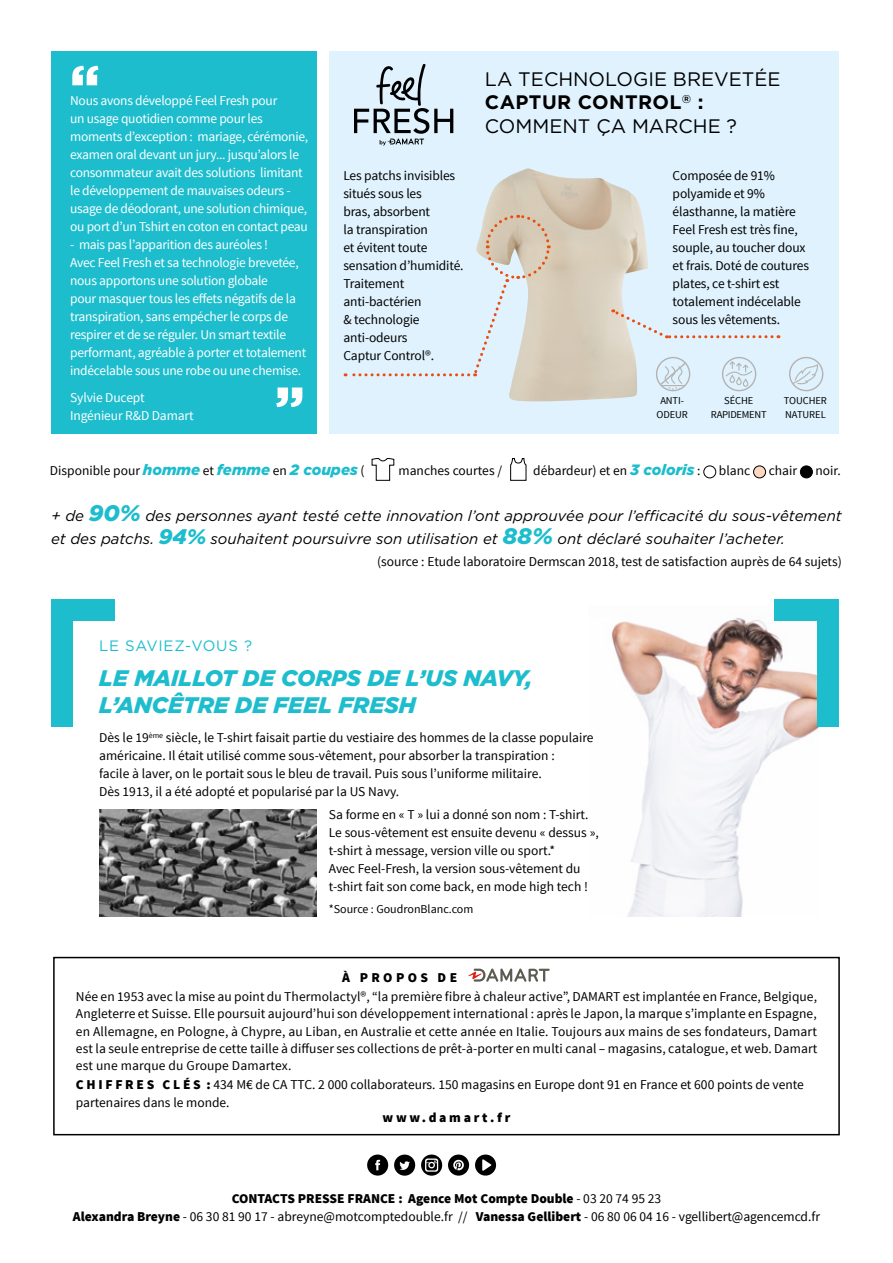
<style>
.page{position:relative;width:893px;height:1263px;background:#fff}
.page>*{position:absolute;margin:0;border:0;box-sizing:border-box;transform-origin:0 0}
.t1{font:900 54px "Gotham";color:#fff}
.t2{font:italic 900 22.5px/27px "Gotham";color:#1dbdcd}
.t3{font:19.5px/23.4px "Gotham";color:#000}
.t4{font:italic 15px/22.5px "Gotham";color:#000}
.t5{font:15px "Gotham";letter-spacing:.05em;color:#1dbdcd}
.t6{font:13.5px/18px "Source Sans Pro";color:#000}
.t7{font:13.5px/18px "Source Sans Pro";letter-spacing:-.02em;color:#fff}
.t8{font:900 13.5px "Source Sans Pro";letter-spacing:.2em;color:#000}
.t9{font:900 13.5px "Source Sans Pro";letter-spacing:.25em;color:#000}
.t10{font:12px "Source Sans Pro";color:#000}
.t11{font:10.5px/13.5px "Source Sans Pro";letter-spacing:-.01em;color:#000;text-align:center}
.s1{font-weight:700}
.s2{font-family:"Gotham";font-weight:900;font-style:italic;font-size:15px;color:#1dbdcd}
.s3{font-weight:900;font-size:22.5px;color:#1dbdcd}
.s4{font-weight:900;font-size:21px;color:#1dbdcd}
.s5{font-weight:900}
</style>
<div class="page">
<div style="left:329px;top:51px;width:509px;height:383px;background:#dff2fd"></div>
<img style="left:476px;top:168px;width:172px;height:234px">
<svg style="left:367px;top:1154px;width:129px;height:22px"></svg>
<div style="left:51px;top:51px;width:265px;height:383px;background:#1dbdcd"></div>
<img style="left:611px;top:618px;width:208px;height:298px">
<div style="left:51px;top:600px;width:64px;height:21px;background:#1dbdcd"></div>
<div style="left:51px;top:600px;width:21px;height:127px;background:#1dbdcd"></div>
<div style="left:817px;top:600px;width:21px;height:127px;background:#1dbdcd"></div>
<div style="left:774px;top:600px;width:64px;height:21px;background:#1dbdcd"></div>
<div style="left:53px;top:957px;width:787px;height:178px;border:2px solid #000"></div>
<svg style="left:468px;top:968px;width:82px;height:14px"></svg>
<div style="left:729px;top:375px;width:6px;height:8px;border:1px solid #b3b3b1;border-radius:2px"></div>
<div style="left:736px;top:377px;width:6px;height:8px;border:1px solid #b3b3b1;border-radius:2px"></div>
<div style="left:743px;top:378px;width:5px;height:9px;border:1px solid #b3b3b1;border-radius:2px"></div>
<svg style="left:725px;top:360px;width:28px;height:17px"></svg>
<div style="left:722px;top:357px;width:34px;height:34px;border:1px solid #b3b2b2;border-radius:50%"></div>
<svg style="left:790px;top:363px;width:28px;height:22px"></svg>
<div style="left:789px;top:357px;width:34px;height:34px;border:1px solid #b3b2b2;border-radius:50%"></div>
<div style="left:656px;top:357px;width:34px;height:34px;border:1px solid #b3b2b2;border-radius:50%"></div>
<svg style="left:659px;top:361px;width:28px;height:31px"></svg>
<svg style="left:354px;top:64px;width:99px;height:82px"></svg>
<svg style="left:345px;top:213px;width:206px;height:163px"></svg>
<div style="left:703px;top:465px;width:13px;height:13px;border:1px solid #000;border-radius:50%"></div>
<div style="left:754px;top:466px;width:12px;height:12px;background:#fcd8c1;border-radius:50%"></div>
<div style="left:753px;top:465px;width:13px;height:13px;border:1px solid #000;border-radius:50%"></div>
<div style="left:800px;top:466px;width:12px;height:12px;background:#000;border-radius:50%"></div>
<div style="left:800px;top:465px;width:13px;height:13px;border:1px solid #000;border-radius:50%"></div>
<svg style="left:611px;top:308px;width:161px;height:30px"></svg>
<svg style="left:510px;top:458px;width:17px;height:23px"></svg>
<svg style="left:371px;top:458px;width:24px;height:23px"></svg>
<img style="left:99px;top:810px;width:217px;height:106px">
<h1 class="t1" style="left:70px;top:53px;width:31px">“</h1>
<p class="t7" style="left:70px;top:92px;width:240px">Nous avons développé Feel Fresh pour<br>un usage quotidien comme pour les moments d’exception : mariage, cérémonie, examen oral devant un jury... jusqu’alors le consommateur avait des solutions limitant le développement de mauvaises odeurs - usage de déodorant, une solution chimique, ou port d’un Tshirt en coton en contact peau</p>
<p class="t7" style="left:70px;top:236px;width:238px">- mais pas l’apparition des auréoles !<br>Avec Feel Fresh et sa technologie brevetée, nous apportons une solution globale<br>pour masquer tous les effets négatifs de la transpiration, sans empécher le corps de respirer et de se réguler. Un smart textile performant, agréable à porter et totalement indécelable sous une robe ou une chemise.</p>
<p class="t7" style="left:70px;top:388px;width:125px">Sylvie Ducept<br>Ingénieur R&amp;D Damart</p>
<h1 class="t1" style="left:275px;top:375px;width:31px">”</h1>
<p class="t6" style="left:343px;top:167px;width:122px">Les patchs invisibles situés sous les<br>bras, absorbent<br>la transpiration<br>et évitent toute sensation d’humidité.<br>Traitement anti-bactérien<br>&amp; technologie anti-odeurs<br>Captur Control®.</p>
<h3 class="t3" style="left:485px;top:67px;width:297px">LA TECHNOLOGIE BREVETÉE<br><span class="s1">CAPTUR CONTROL</span><sup>®</sup> <span class="s1">:<br></span>COMMENT ÇA MARCHE ?</h3>
<p class="t6" style="left:673px;top:167px;width:138px">Composée de 91% polyamide et 9% élasthanne, la matière<br>Feel Fresh est très fine, souple, au toucher doux et frais. Doté de coutures plates, ce t-shirt est totalement indécelable sous les vêtements.</p>
<p class="t11" style="left:656px;top:394px;width:33px">ANTI-<br>ODEUR</p>
<p class="t11" style="left:711px;top:394px;width:57px">SÉCHE<br>RAPIDEMENT</p>
<p class="t11" style="left:784px;top:394px;width:44px;text-align:left">TOUCHER<br>NATUREL</p>
<p class="t6" style="left:50px;top:462px;width:316px">Disponible pour <span class="s2">homme</span> et <span class="s2">femme</span> en <span class="s2">2 coupes</span> (</p>
<p class="t6" style="left:398px;top:462px;width:105px">manches courtes /</p>
<p class="t6" style="left:533px;top:462px;width:169px">débardeur) et en <span class="s2">3 coloris</span> :</p>
<p class="t6" style="left:719px;top:462px;width:33px">blanc</p>
<p class="t6" style="left:769px;top:462px;width:30px">chair</p>
<p class="t6" style="left:816px;top:462px;width:27px">noir.</p>
<p class="t4" style="left:51px;top:505px;width:792px">+ de <span class="s3">90%</span> des personnes ayant testé cette innovation l’ont approuvée pour l’efficacité du sous-vêtement et des patchs. <span class="s4">94%</span> souhaitent poursuivre son utilisation et <span class="s3">88%</span> ont déclaré souhaiter l’acheter.</p>
<p class="t6" style="left:377px;top:553px;width:466px">(source : Etude laboratoire Dermscan 2018, test de satisfaction auprès de 64 sujets)</p>
<p class="t5" style="left:99px;top:637px;width:154px">LE SAVIEZ-VOUS ?</p>
<h2 class="t2" style="left:99px;top:664px;width:435px">LE MAILLOT DE CORPS DE L’US NAVY,<br>L’ANCÊTRE DE FEEL FRESH</h2>
<p class="t6" style="left:99px;top:729px;width:496px">Dès le 19<sup>ème</sup> siècle, le T-shirt faisait partie du vestiaire des hommes de la classe populaire américaine. Il était utilisé comme sous-vêtement, pour absorber la transpiration :<br>facile à laver, on le portait sous le bleu de travail. Puis sous l’uniforme militaire.<br>Dès 1913, il a été adopté et popularisé par la US Navy.</p>
<p class="t6" style="left:329px;top:805px;width:271px">Sa forme en « T » lui a donné son nom : T-shirt.<br>Le sous-vêtement est ensuite devenu « dessus », t-shirt à message, version ville ou sport.*<br>Avec Feel-Fresh, la version sous-vêtement du t-shirt fait son come back, en mode high tech !</p>
<p class="t10" style="left:329px;top:901px;width:146px">*Source : GoudronBlanc.com</p>
<p class="t9" style="left:342px;top:968px;width:116px">À PROPOS DE</p>
<p class="t6" style="left:76px;top:988px;width:743px;line-height:17.2px;text-align:justify">Née en 1953 avec la mise au point du Thermolactyl®, “la première fibre à chaleur active”, DAMART est implantée en France, Belgique, Angleterre et Suisse. Elle poursuit aujourd’hui son développement international : après le Japon, la marque s’implante en Espagne, en Allemagne, en Pologne, à Chypre, au Liban, en Australie et cette année en Italie. Toujours aux mains de ses fondateurs, Damart est la seule entreprise de cette taille à diffuser ses collections de prêt-à-porter en multi canal – magasins, catalogue, et web. Damart est une marque du Groupe Damartex.</p>
<p class="t6" style="left:76px;top:1076px;width:729px;line-height:17.2px"><span class="s5">C H I F F R E S C L É S :</span> 434 M€ de CA TTC. 2 000 collaborateurs. 150 magasins en Europe dont 91 en France et 600 points de vente partenaires dans le monde.</p>
<p class="t8" style="left:383px;top:1109px;width:129px">www.damart.fr</p>
<p class="t6" style="left:73px;top:1190px;width:749px;text-align:center"><span class="s5">CONTACTS PRESSE FRANCE : Agence Mot Compte Double</span> - 03 20 74 95 23<br><span class="s5">Alexandra Breyne</span> - 06 30 81 90 17 - abreyne@motcomptedouble.fr // <span class="s5">Vanessa Gellibert</span> - 06 80 06 04 16 - vgellibert@agencemcd.fr</p>
</div>
